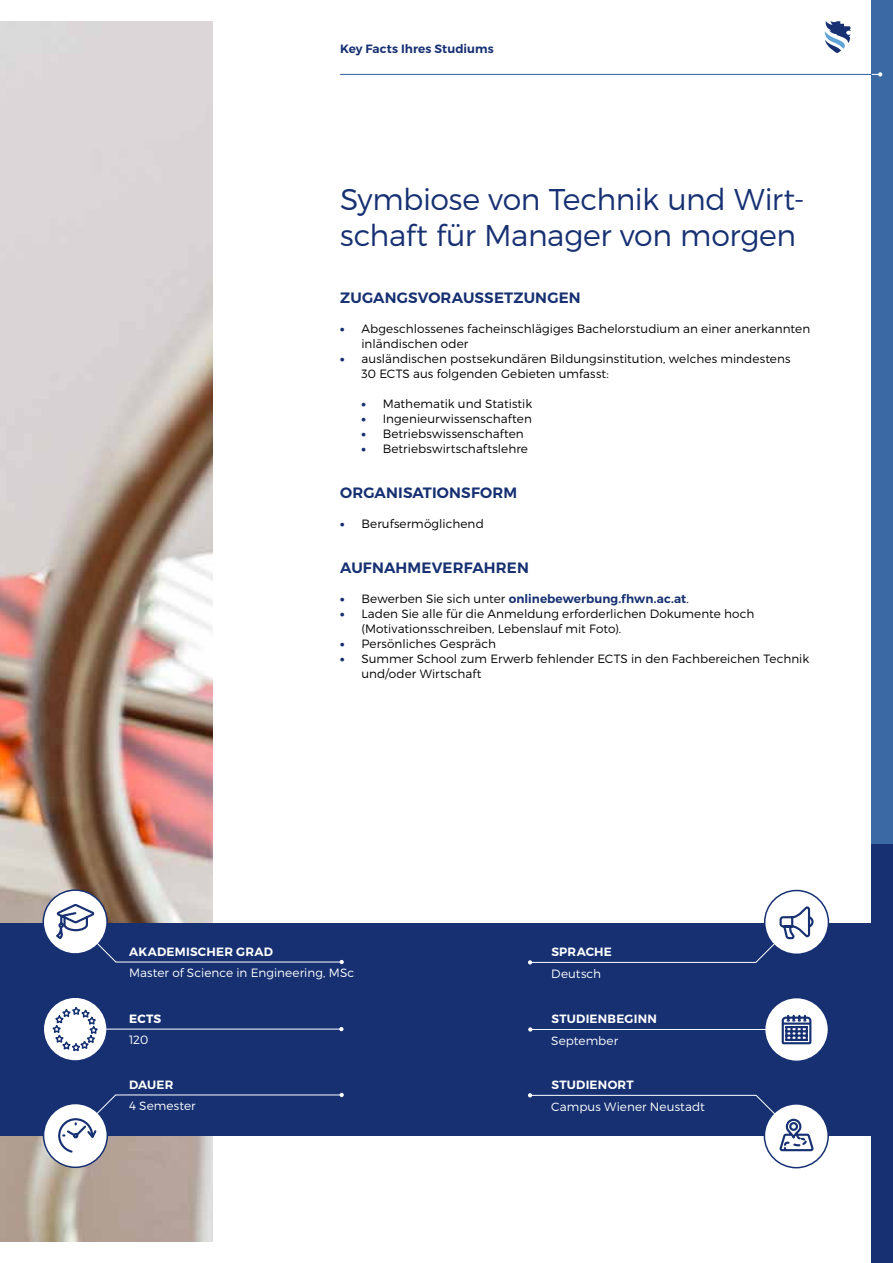
<style>
.page{position:relative;width:893px;height:1263px;background:#fff}
.page>*{position:absolute;margin:0;border:0;box-sizing:border-box;transform-origin:0 0}
.t1{font:300 30px/36px "Montserrat";letter-spacing:-.015em;color:#163072}
.t2{font:600 15px "Montserrat";letter-spacing:.01em;color:#163072}
.t3{font:300 12px/15px "Montserrat";letter-spacing:.005em;color:#000}
.t4{font:300 12px "Montserrat";letter-spacing:.005em;color:#fff}
.t5{font:600 12px "Montserrat";letter-spacing:.005em;color:#163072}
.t6{font:600 12px "Montserrat";letter-spacing:.02em;color:#fff}
.t7{font:700 12px "Montserrat";color:#fff}
.s1{font-weight:900;color:#163072}
.s2{font-weight:900}
.s3{font-weight:300;color:#000}
</style>
<div class="page">
<img style="left:0;top:21px;width:213px;height:1221px">
<div style="left:872px;top:0;width:21px;height:1263px;background:#163072"></div>
<div style="left:872px;top:0;width:21px;height:843px;background:#3b69a4"></div>
<hr style="left:340px;top:74px;width:532px;height:1px;background:#61a4d7">
<svg style="left:872px;top:72px;width:10px;height:5px"></svg>
<svg style="left:825px;top:21px;width:25px;height:32px"></svg>
<div style="left:0;top:923px;width:872px;height:212px;background:#163072"></div>
<svg style="left:43px;top:997px;width:64px;height:64px"></svg>
<div style="left:43px;top:996px;width:65px;height:66px;border:2px solid #163072;border-radius:50%"></div>
<svg style="left:340px;top:960px;width:4px;height:4px"></svg>
<hr style="left:116px;top:962px;width:226px;height:1px;background:#fff">
<div style="left:43px;top:890px;width:64px;height:64px;background:#fff;border-radius:50%"></div>
<div style="left:43px;top:889px;width:65px;height:66px;border:2px solid #163072;border-radius:50%"></div>
<div style="left:44px;top:1103px;width:63px;height:64px;background:#fff;border-radius:50%"></div>
<div style="left:43px;top:1103px;width:65px;height:65px;border:2px solid #163072;border-radius:50%"></div>
<svg style="left:53px;top:902px;width:64px;height:61px"></svg>
<hr style="left:104px;top:1029px;width:238px;height:1px;background:#fff">
<hr style="left:115px;top:1094px;width:226px;height:1px;background:#fff">
<svg style="left:339px;top:1027px;width:5px;height:4px"></svg>
<svg style="left:340px;top:1093px;width:4px;height:4px"></svg>
<svg style="left:57px;top:1094px;width:60px;height:60px"></svg>
<div style="left:765px;top:997px;width:63px;height:64px;background:#fff;border-radius:50%"></div>
<div style="left:764px;top:997px;width:65px;height:65px;border:2px solid #163072;border-radius:50%"></div>
<svg style="left:528px;top:960px;width:4px;height:4px"></svg>
<hr style="left:530px;top:962px;width:226px;height:1px;background:#fff">
<div style="left:765px;top:890px;width:63px;height:64px;background:#fff;border-radius:50%"></div>
<div style="left:764px;top:890px;width:65px;height:65px;border:2px solid #163072;border-radius:50%"></div>
<div style="left:764px;top:1104px;width:64px;height:64px;background:#fff;border-radius:50%"></div>
<div style="left:764px;top:1103px;width:65px;height:65px;border:2px solid #163072;border-radius:50%"></div>
<hr style="left:530px;top:1029px;width:238px;height:1px;background:#fff">
<hr style="left:530px;top:1095px;width:226px;height:1px;background:#fff">
<svg style="left:528px;top:1027px;width:4px;height:4px"></svg>
<svg style="left:528px;top:1093px;width:4px;height:4px"></svg>
<svg style="left:781px;top:1014px;width:31px;height:31px"></svg>
<svg style="left:755px;top:1094px;width:60px;height:69px"></svg>
<svg style="left:755px;top:905px;width:60px;height:58px"></svg>
<svg style="left:50px;top:1006px;width:50px;height:47px;background:#d3d8e4"></svg>
<p class="t5" style="left:340px;top:41px;width:155px">Key Facts Ihres Studiums</p>
<h1 class="t1" style="left:340px;top:181px;width:466px">Symbiose von Technik und Wirt&shy;schaft für Manager von morgen</h1>
<p class="t2" style="left:340px;top:288px;width:242px">ZUGANGSVORAUSSETZUNGEN</p>
<p class="t3" style="left:361px;top:321px;width:450px;text-indent:-21px"><span class="s1">•</span> Abgeschlossenes facheinschlägiges Bachelorstudium an einer anerkannten inländischen oder</p>
<p class="t3" style="left:361px;top:351px;width:431px;text-indent:-21px"><span class="s1">•</span> ausländischen postsekundären Bildungsinstitution, welches mindestens<br>30 ECTS aus folgenden Gebieten umfasst:</p>
<p class="t3" style="left:361px;top:396px;width:172px"><span class="s1">•</span> Mathematik und Statistik</p>
<p class="t3" style="left:361px;top:411px;width:172px"><span class="s1">•</span> Ingenieurwissenschaften</p>
<p class="t3" style="left:361px;top:426px;width:164px"><span class="s1">•</span> Betriebswissenschaften</p>
<p class="t3" style="left:361px;top:441px;width:168px"><span class="s1">•</span> Betriebswirtschaftslehre</p>
<p class="t2" style="left:340px;top:483px;width:178px">ORGANISATIONSFORM</p>
<p class="t3" style="left:340px;top:516px;width:145px"><span class="s1">•</span> Berufsermöglichend</p>
<p class="t2" style="left:340px;top:558px;width:190px">AUFNAHMEVERFAHREN</p>
<p class="t5" style="left:340px;top:591px;width:350px"><span class="s2">•</span> <span class="s3">Bewerben Sie sich unter</span> onlinebewerbung.fhwn.ac.at<span class="s3">.</span></p>
<p class="t3" style="left:361px;top:606px;width:395px;text-indent:-21px"><span class="s1">•</span> Laden Sie alle für die Anmeldung erforderlichen Dokumente hoch (Motivationsschreiben, Lebenslauf mit Foto).</p>
<p class="t3" style="left:340px;top:636px;width:157px"><span class="s1">•</span> Persönliches Gespräch</p>
<p class="t3" style="left:361px;top:651px;width:449px;text-indent:-21px"><span class="s1">•</span> Summer School zum Erwerb fehlender ECTS in den Fachbereichen Technik und/oder Wirtschaft</p>
<p class="t6" style="left:129px;top:944px;width:145px">AKADEMISCHER GRAD</p>
<p class="t4" style="left:129px;top:966px;width:227px">Master of Science in Engineering, MSc</p>
<p class="t7" style="left:129px;top:1011px;width:34px">ECTS</p>
<p class="t4" style="left:129px;top:1033px;width:21px">120</p>
<p class="t6" style="left:129px;top:1077px;width:46px">DAUER</p>
<p class="t4" style="left:129px;top:1098px;width:68px">4 Semester</p>
<p class="t6" style="left:551px;top:944px;width:62px">SPRACHE</p>
<p class="t4" style="left:551px;top:966px;width:51px">Deutsch</p>
<p class="t6" style="left:551px;top:1011px;width:107px">STUDIENBEGINN</p>
<p class="t4" style="left:551px;top:1033px;width:68px">September</p>
<p class="t6" style="left:551px;top:1077px;width:84px">STUDIENORT</p>
<p class="t4" style="left:551px;top:1099px;width:155px">Campus Wiener Neustadt</p>
</div>
